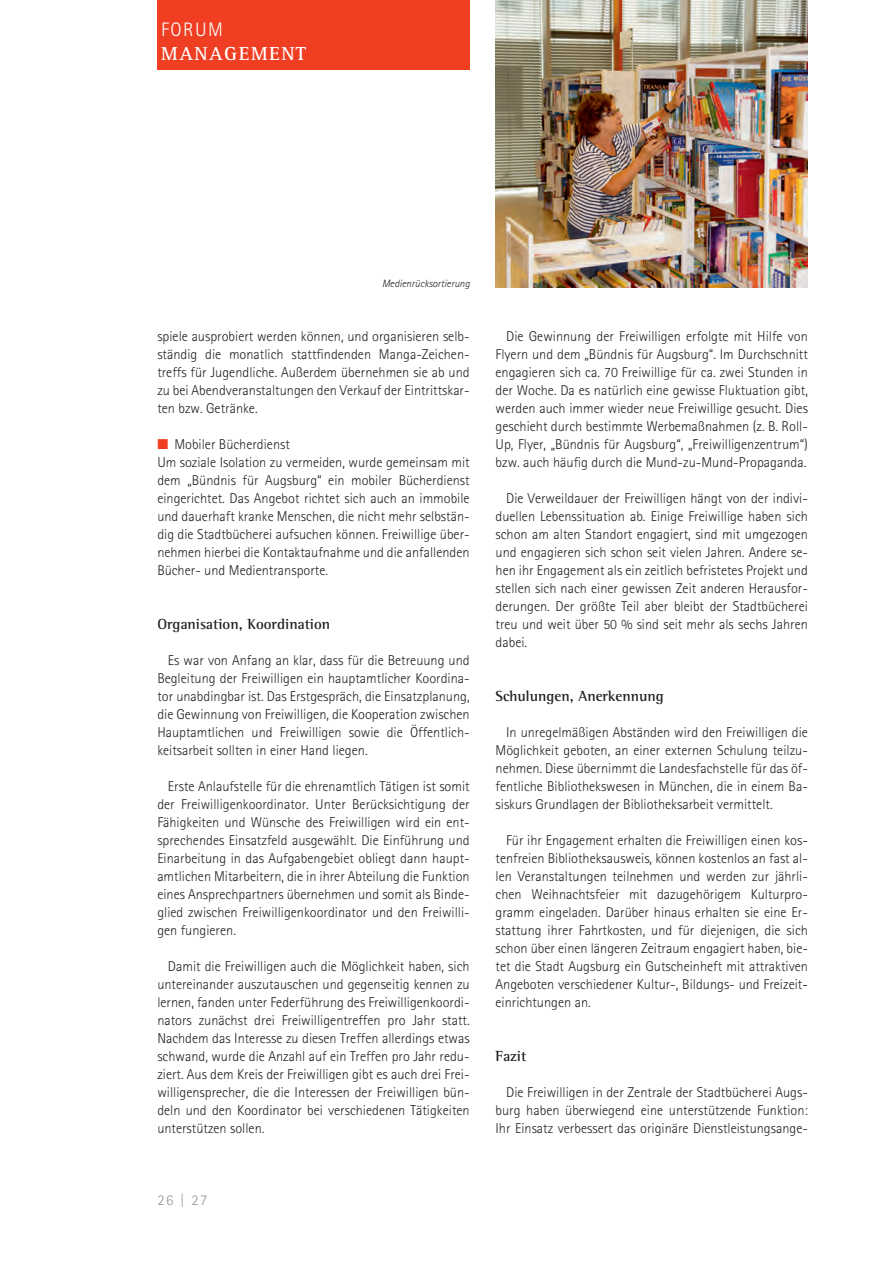
<style>
.page{position:relative;width:893px;height:1263px;background:#fff}
.page>*{position:absolute;margin:0;border:0;box-sizing:border-box;transform-origin:0 0}
.t1{font:700 19.5px "Rotis Serif Std";letter-spacing:.075em;color:#fff}
.t2{font:300 19.5px "Rotis Sans Serif Std";letter-spacing:.075em;color:#fff}
.t3{font:700 15px "Rotis Semi Serif Std";color:#231f20}
.t4{font:300 15px "Rotis Sans Serif Std";color:#939598}
.t5{font:300 14.25px/18px "Rotis Sans Serif Std";color:#231f20;text-align:justify}
.t6{font:italic 300 10.5px "Rotis Sans Serif Std";color:#231f20}
.s1{font-family:"Zipf Dingbits";font-weight:400;color:#ef3e22}
</style>
<div class="page">
<div style="left:157px;top:0;width:313px;height:69px;background:#ef3e22"></div>
<img style="left:495px;top:0;width:313px;height:287px">
<h1 class="t2" style="left:161px;top:23px;width:63px">FORUM</h1>
<h1 class="t1" style="left:161px;top:47px;width:146px">MANAGEMENT</h1>
<p class="t6" style="left:382px;top:280px;width:89px">Medienrücksortierung</p>
<p class="t5" style="left:157px;top:329px;width:314px">spiele ausprobiert werden können, und organisieren selb&shy;ständig die monatlich stattfindenden Manga-Zeichen&shy;treffs für Jugendliche. Außerdem übernehmen sie ab und zu bei Abendveranstaltungen den Verkauf der Eintrittskar&shy;ten bzw. Getränke.</p>
<p class="t5" style="left:157px;top:437px;width:314px;text-align:left"><span class="s1">n</span> Mobiler Bücherdienst<br>Um soziale Isolation zu vermeiden, wurde gemeinsam mit dem „Bündnis für Augsburg“ ein mobiler Bücherdienst eingerichtet. Das Angebot richtet sich auch an immobile und dauerhaft kranke Menschen, die nicht mehr selbstän&shy;dig die Stadtbücherei aufsuchen können. Freiwillige über&shy;nehmen hierbei die Kontaktaufnahme und die anfallenden Bücher- und Medientransporte.</p>
<p class="t3" style="left:157px;top:619px;width:174px">Organisation, Koordination</p>
<p class="t5" style="left:157px;top:653px;width:314px;text-indent:11px">Es war von Anfang an klar, dass für die Betreuung und Begleitung der Freiwilligen ein hauptamtlicher Koordina&shy;tor unabdingbar ist. Das Erstgespräch, die Einsatzplanung, die Gewinnung von Freiwilligen, die Kooperation zwischen Hauptamtlichen und Freiwilligen sowie die Öffentlich&shy;keitsarbeit sollten in einer Hand liegen.</p>
<p class="t5" style="left:157px;top:779px;width:314px;text-indent:11px">Erste Anlaufstelle für die ehrenamtlich Tätigen ist somit der Freiwilligenkoordinator. Unter Berücksichtigung der Fähigkeiten und Wünsche des Freiwilligen wird ein ent&shy;sprechendes Einsatzfeld ausgewählt. Die Einführung und Einarbeitung in das Aufgabengebiet obliegt dann haupt&shy;amtlichen Mitarbeitern, die in ihrer Abteilung die Funktion eines Ansprechpartners übernehmen und somit als Binde&shy;glied zwischen Freiwilligenkoordinator und den Freiwilli&shy;gen fungieren.</p>
<p class="t5" style="left:157px;top:959px;width:314px;text-indent:11px">Damit die Freiwilligen auch die Möglichkeit haben, sich untereinander auszutauschen und gegenseitig kennen zu lernen, fanden unter Federführung des Freiwilligenkoordi&shy;nators zunächst drei Freiwilligentreffen pro Jahr statt.<br>Nachdem das Interesse zu diesen Treffen allerdings etwas schwand, wurde die Anzahl auf ein Treffen pro Jahr redu&shy;ziert. Aus dem Kreis der Freiwilligen gibt es auch drei Frei&shy;willigensprecher, die die Interessen der Freiwilligen bün&shy;deln und den Koordinator bei verschiedenen Tätigkeiten unterstützen sollen.</p>
<p class="t4" style="left:157px;top:1195px;width:52px">26 | 27</p>
<p class="t5" style="left:496px;top:329px;width:314px;text-indent:11px">Die Gewinnung der Freiwilligen erfolgte mit Hilfe von Flyern und dem „Bündnis für Augsburg“. Im Durchschnitt engagieren sich ca. 70 Freiwillige für ca. zwei Stunden in der Woche. Da es natürlich eine gewisse Fluktuation gibt, werden auch immer wieder neue Freiwillige gesucht. Dies geschieht durch bestimmte Werbemaßnahmen (z. B. Roll-Up, Flyer, „Bündnis für Augsburg“, „Freiwilligenzentrum“) bzw. auch häufig durch die Mund-zu-Mund-Propaganda.</p>
<p class="t5" style="left:496px;top:491px;width:314px;text-indent:11px">Die Verweildauer der Freiwilligen hängt von der indivi&shy;duellen Lebenssituation ab. Einige Freiwillige haben sich schon am alten Standort engagiert, sind mit umgezogen und engagieren sich schon seit vielen Jahren. Andere se&shy;hen ihr Engagement als ein zeitlich befristetes Projekt und stellen sich nach einer gewissen Zeit anderen Herausfor&shy;derungen. Der größte Teil aber bleibt der Stadtbücherei treu und weit über 50 % sind seit mehr als sechs Jahren dabei.</p>
<p class="t3" style="left:496px;top:691px;width:170px">Schulungen, Anerkennung</p>
<p class="t5" style="left:496px;top:725px;width:314px;text-indent:11px">In unregelmäßigen Abständen wird den Freiwilligen die Möglichkeit geboten, an einer externen Schulung teilzu&shy;nehmen. Diese übernimmt die Landesfachstelle für das öf&shy;fentliche Bibliothekswesen in München, die in einem Ba&shy;siskurs Grundlagen der Bibliotheksarbeit vermittelt.</p>
<p class="t5" style="left:496px;top:833px;width:314px;text-indent:11px">Für ihr Engagement erhalten die Freiwilligen einen kos&shy;tenfreien Bibliotheksausweis, können kostenlos an fast al&shy;len Veranstaltungen teilnehmen und werden zur jährli&shy;chen Weihnachtsfeier mit dazugehörigem Kulturpro&shy;gramm eingeladen. Darüber hinaus erhalten sie eine Er&shy;stattung ihrer Fahrtkosten, und für diejenigen, die sich schon über einen längeren Zeitraum engagiert haben, bie&shy;tet die Stadt Augsburg ein Gutscheinheft mit attraktiven Angeboten verschiedener Kultur-, Bildungs- und Freizeit&shy;einrichtungen an.</p>
<p class="t3" style="left:496px;top:1051px;width:32px">Fazit</p>
<p class="t5" style="left:496px;top:1085px;width:314px;text-indent:11px">Die Freiwilligen in der Zentrale der Stadtbücherei Augs&shy;burg haben überwiegend eine unterstützende Funktion:<br>Ihr Einsatz verbessert das originäre Dienstleistungsange-</p>
</div>
